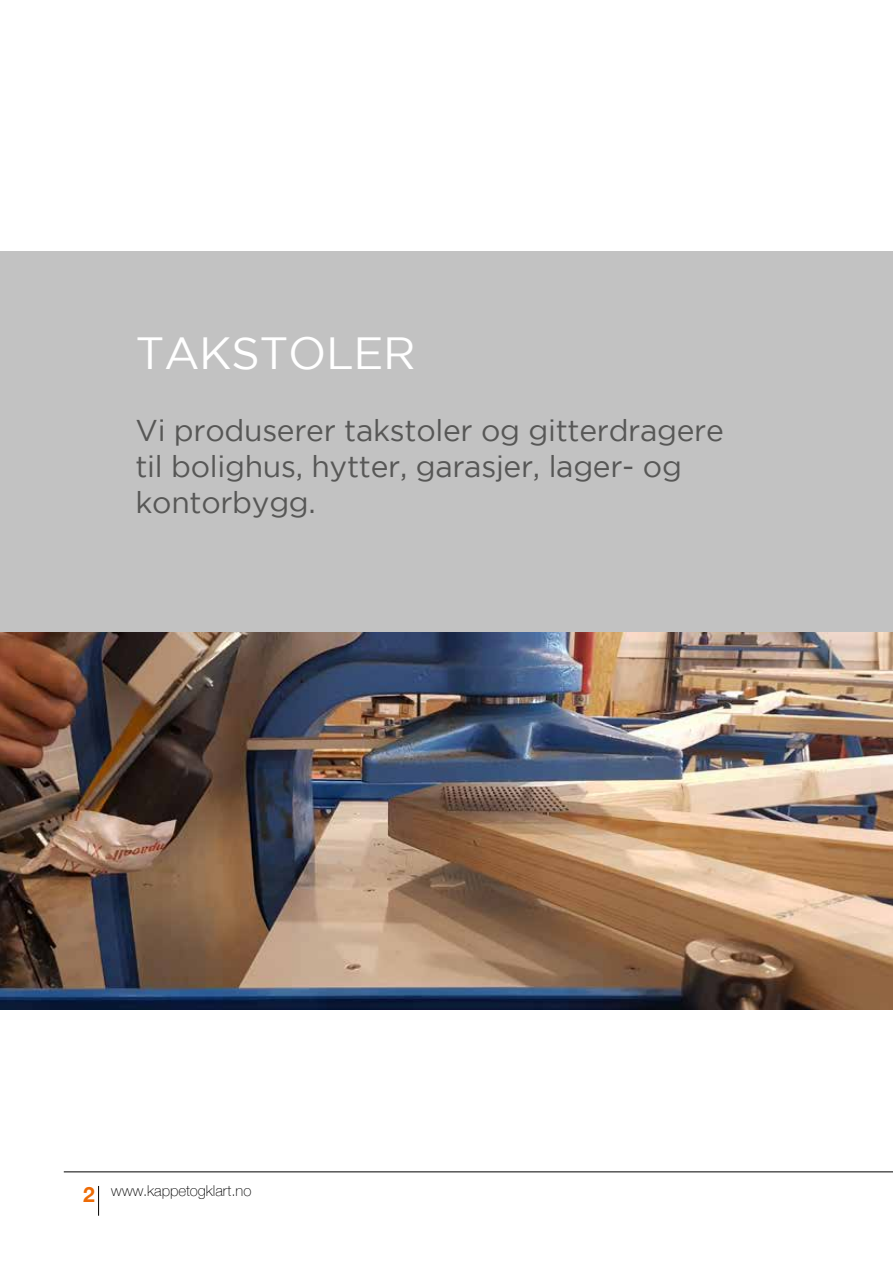
<style>
.page{position:relative;width:893px;height:1263px;background:#fff}
.page>*{position:absolute;margin:0;border:0;box-sizing:border-box;transform-origin:0 0}
.t1{font:45px "Gotham";letter-spacing:-.01em;color:#fff}
.t2{font:30px/36px "Gotham";letter-spacing:-.01em;color:#575756}
.t3{font:100 15px "Helvetica Neue";color:#000}
.s1{font-weight:700;font-size:21px;color:#ed6b06}
</style>
<div class="page">
<hr style="left:64px;top:1171px;width:829px;height:1px;background:#000">
<hr style="left:98px;top:1186px;width:1px;height:30px;background:#000">
<div style="left:0;top:251px;width:893px;height:387px;background:#c2c2c2"></div>
<img style="left:0;top:632px;width:893px;height:378px">
<h1 class="t1" style="left:135px;top:328px;width:282px">TAKSTOLER</h1>
<p class="t2" style="left:135px;top:412px;width:590px">Vi produserer takstoler og gitterdragere til bolighus, hytter, garasjer, lager- og kontorbygg.</p>
<p class="t3" style="left:83px;top:1179px;width:170px"><span class="s1">2</span> www.kappetogklart.no</p>
</div>
